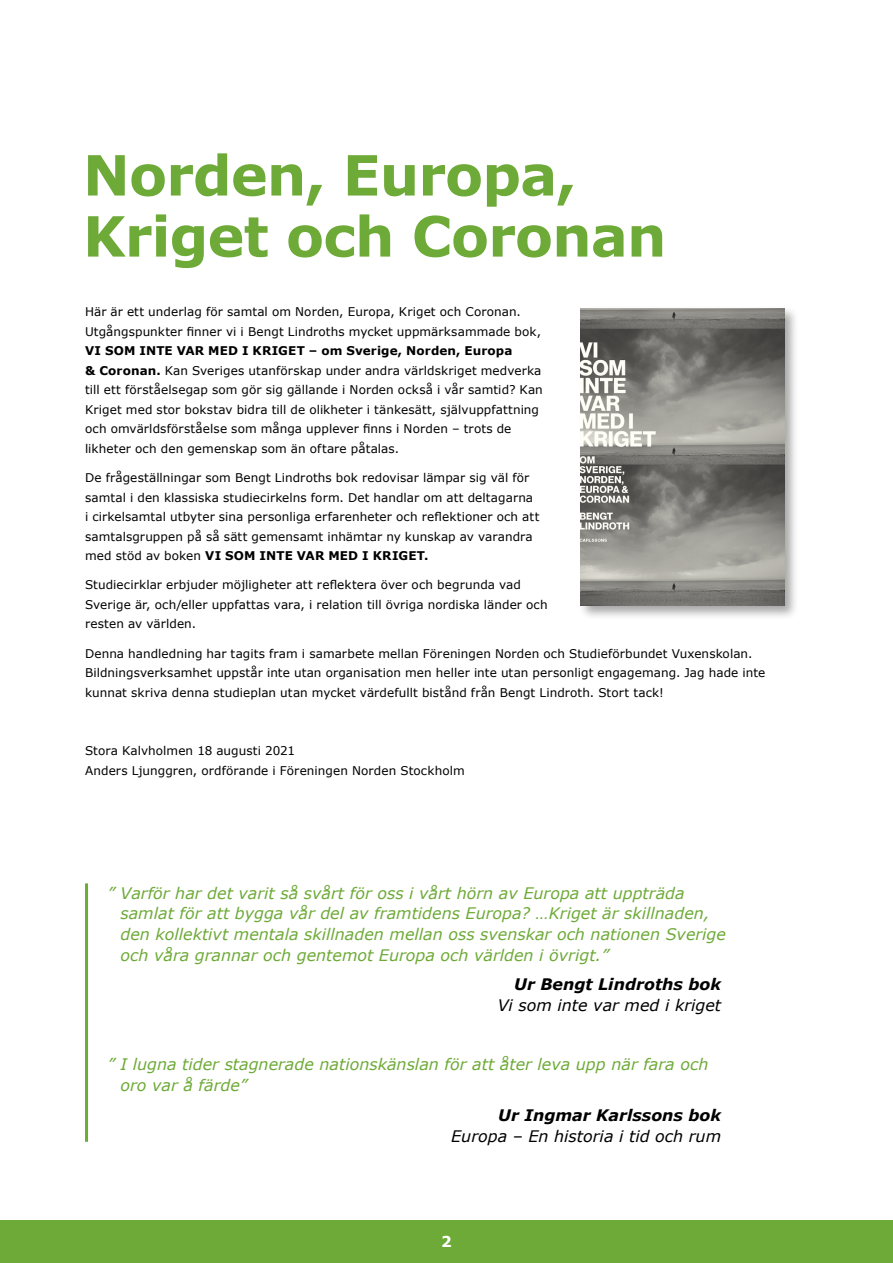
<style>
.page{position:relative;width:893px;height:1263px;background:#fff}
.page>*{position:absolute;margin:0;border:0;box-sizing:border-box;transform-origin:0 0}
.Rub2{font:700 55.5px/61.1px "Verdana";letter-spacing:-.015em;color:#6eaa38}
.BRÖD{font:italic 15.9px/20.7px "Verdana";color:#6eaa38}
.BRÖD-2{font:italic 15.9px/20.7px "Verdana";color:#000;text-align:right}
.Sidfot{font:700 15px "Verdana";color:#fff}
.Not_SV_BV_Body{font:12px/19.5px "Verdana";letter-spacing:.005em;color:#000}
.s1{font-weight:700}
</style>
<div class="page">
<div style="left:0;top:1220px;width:893px;height:43px;background:#6eaa38"></div>
<div style="left:578px;top:306px;width:221px;height:314px;background:#000;opacity:.35"></div>
<img style="left:581px;top:309px;width:203px;height:297px">
<hr style="left:85px;top:883px;width:3px;height:259px;background:#6eaa38">
<p class="Rub2" style="left:83px;top:145px;width:585px">Norden, Europa,<br>Kriget och Coronan</p>
<p class="Not_SV_BV_Body" style="left:85px;top:302px;width:459px">Här är ett underlag för samtal om Norden, Europa, Kriget och Coronan.<br>Utgångspunkter finner vi i Bengt Lindroths mycket uppmärksammade bok, <span class="s1">VI SOM INTE VAR MED I KRIGET – om Sverige, Norden, Europa<br>&amp; Coronan.</span> Kan Sveriges utanförskap under andra världskriget medverka till ett förståelsegap som gör sig gällande i Norden också i vår samtid? Kan Kriget med stor bokstav bidra till de olikheter i tänkesätt, självuppfattning och omvärldsförståelse som många upplever finns i Norden – trots de likheter och den gemenskap som än oftare påtalas.</p>
<p class="Not_SV_BV_Body" style="left:85px;top:468px;width:456px">De frågeställningar som Bengt Lindroths bok redovisar lämpar sig väl för samtal i den klassiska studiecirkelns form. Det handlar om att deltagarna i cirkelsamtal utbyter sina personliga erfarenheter och reflektioner och att samtalsgruppen på så sätt gemensamt inhämtar ny kunskap av varandra med stöd av boken <span class="s1">VI SOM INTE VAR MED I KRIGET.</span></p>
<p class="Not_SV_BV_Body" style="left:85px;top:575px;width:464px">Studiecirklar erbjuder möjligheter att reflektera över och begrunda vad<br>Sverige är, och/eller uppfattas vara, i relation till övriga nordiska länder och resten av världen.</p>
<p class="Not_SV_BV_Body" style="left:85px;top:644px;width:682px">Denna handledning har tagits fram i samarbete mellan Föreningen Norden och Studieförbundet Vuxenskolan.<br>Bildningsverksamhet uppstår inte utan organisation men heller inte utan personligt engagemang. Jag hade inte kunnat skriva denna studieplan utan mycket värdefullt bistånd från Bengt Lindroth. Stort tack!</p>
<p class="Not_SV_BV_Body" style="left:85px;top:741px;width:381px">Stora Kalvholmen 18 augusti 2021<br>Anders Ljunggren, ordförande i Föreningen Norden Stockholm</p>
<p class="BRÖD" style="left:120px;top:883px;width:607px;text-indent:-13px">” Varför har det varit så svårt för oss i vårt hörn av Europa att uppträda samlat för att bygga vår del av framtidens Europa? …Kriget är skillnaden, den kollektivt mentala skillnaden mellan oss svenskar och nationen Sverige och våra grannar och gentemot Europa och världen i övrigt.”</p>
<p class="BRÖD-2" style="left:498px;top:974px;width:225px"><span class="s1">Ur Bengt Lindroths bok<br></span>Vi som inte var med i kriget</p>
<p class="BRÖD" style="left:120px;top:1054px;width:589px;text-indent:-13px">” I lugna tider stagnerade nationskänslan för att åter leva upp när fara och oro var å färde”</p>
<p class="BRÖD-2" style="left:451px;top:1105px;width:271px"><span class="s1">Ur Ingmar Karlssons bok<br></span>Europa – En historia i tid och rum</p>
<p class="Sidfot" style="left:441px;top:1232px;width:12px">2</p>
</div>
